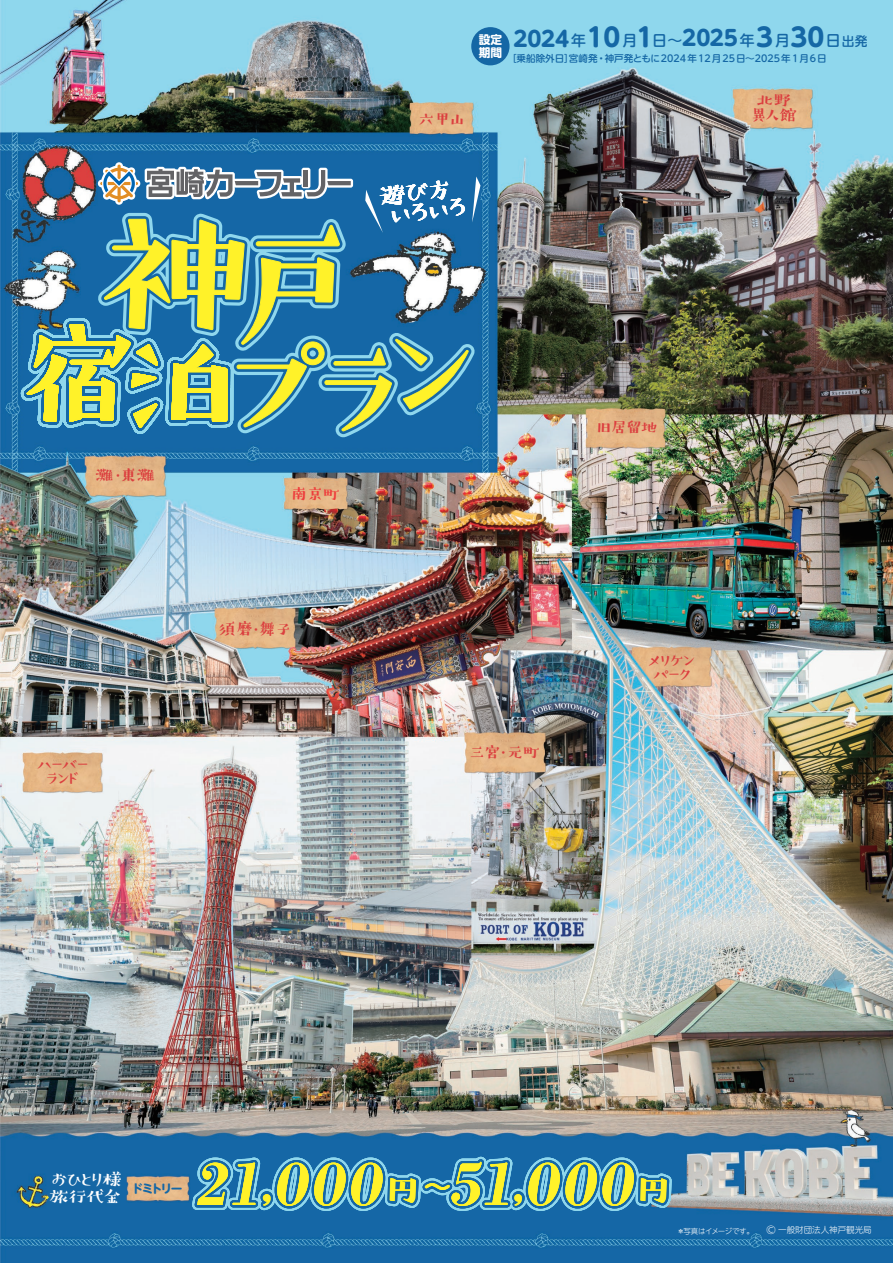
<style>
.page{position:relative;width:893px;height:1263px;background:#fff}
.page>*{position:absolute;margin:0;border:0;box-sizing:border-box;transform-origin:0 0}
.t1{font:154.65px "Tsubame Std R";color:#fff229}
.t2{font:122.7px "Tsubame Std R";color:#fff229}
.t3{font:122.25px "Tsubame Std R";color:#fff229}
.t4{font:60.15px "MO Suuji HB H Jn";letter-spacing:.06em;color:#fff229}
.t5{font:26.55px/19.4px "Tsubame Std R";color:#fff}
.t6{font:700 21.3px "UD Shin M Go Pro";color:#1567a5}
.t7{font:19.2px/17px "Tsubame Std R";letter-spacing:-.19em;color:#fff}
.t8{font:17.25px/13.4px "Tsubame Std R";letter-spacing:-.14em;color:#db3f3f;text-align:center}
.t9{font:17.25px "Tsubame Std R";color:#ee3d3c}
.t10{font:700 11.7px "UD Shin M Go Pro";letter-spacing:-.16em;color:#1567a5}
.t11{font:700 11.7px/12.8px "UD Shin M Go Pro";color:#fff}
.t12{font:500 9.6px "UD Shin M Go Pro";color:#1567a5}
.t13{font:300 7.5px "UD Shin M Go Pro";letter-spacing:-.06em;color:#fff}
.s1{font-weight:500;font-size:14.85px}
.s2{font-size:25.5px}
.s3{font-weight:500;font-size:12.75px}
.s4{font-size:47.55px}
.s5{font-family:"Tsubame Std R";font-size:40.35px}
.s6{font-family:"TBUDR Go Std";font-weight:700;font-size:30px}
.s7{font-size:10.65px}
.s8{font-size:8.55px}
</style>
<div class="page">
<img style="left:0;top:0;width:893px;height:1263px">
<div style="left:471px;top:27px;width:38px;height:38px;background:#1567a5;border-radius:50%"></div>
<svg style="left:172px;top:1152px;width:505px;height:64px;background:#3180b4"></svg>
<img style="left:32px;top:1021px;width:98px;height:242px">
<img style="left:10px;top:0;width:476px;height:444px">
<p class="t8" style="left:417px;top:111px;width:50px">六甲山</p>
<p class="t11" style="left:479px;top:33px;width:25px">設定期間</p>
<p class="t6" style="left:513px;top:21px;width:355px">2024<span class="s1">年</span><span class="s2">10</span><span class="s1">月</span><span class="s2">１</span><span class="s1">日～</span>2025<span class="s1">年</span><span class="s2">3</span><span class="s1">月</span><span class="s2">30</span><span class="s1">日</span><span class="s3">出発</span></p>
<p class="t12" style="left:507px;top:50px;width:321px">［乗船除外日］宮崎発・神戸発ともに2024年12月25日～2025年1月6日</p>
<p class="t8" style="left:750px;top:91px;width:48px;line-height:15.3px">北野異人館</p>
<h3 class="t5" style="left:377px;top:185px;width:91px;rotate:-7deg">遊び方いろいろ</h3>
<h1 class="t1" style="left:97px;top:173px;width:278px">神戸</h1>
<h3 class="t3" style="left:18px;top:294px;width:223px">宿泊</h3>
<h2 class="t2" style="left:210px;top:299px;width:281px">プラン</h2>
<p class="t8" style="left:96px;top:467px;width:60px">灘・東灘</p>
<p class="t9" style="left:291px;top:482px;width:51px">南京町</p>
<p class="t8" style="left:595px;top:419px;width:64px">旧居留地</p>
<p class="t8" style="left:218px;top:621px;width:75px">須磨・舞子</p>
<p class="t8" style="left:646px;top:652px;width:53px">メリケンパーク</p>
<p class="t8" style="left:36px;top:756px;width:57px">ハーバーランド</p>
<p class="t8" style="left:468px;top:744px;width:73px">三宮・元町</p>
<p class="t7" style="left:49px;top:1169px;width:74px">おひとり様旅行代金</p>
<p class="t10" style="left:132px;top:1179px;width:52px">ドミトリー</p>
<h3 class="t4" style="left:197px;top:1162px;width:478px">21<span class="s4">,</span>000<span class="s5">円</span><span class="s6">～</span>51<span class="s4">,</span>000<span class="s5">円</span></h3>
<p class="t13" style="left:677px;top:1225px;width:196px">＊写真はイメージです。 <span class="s7">©</span> <span class="s8">一般財団法人神戸観光局</span></p>
</div>
